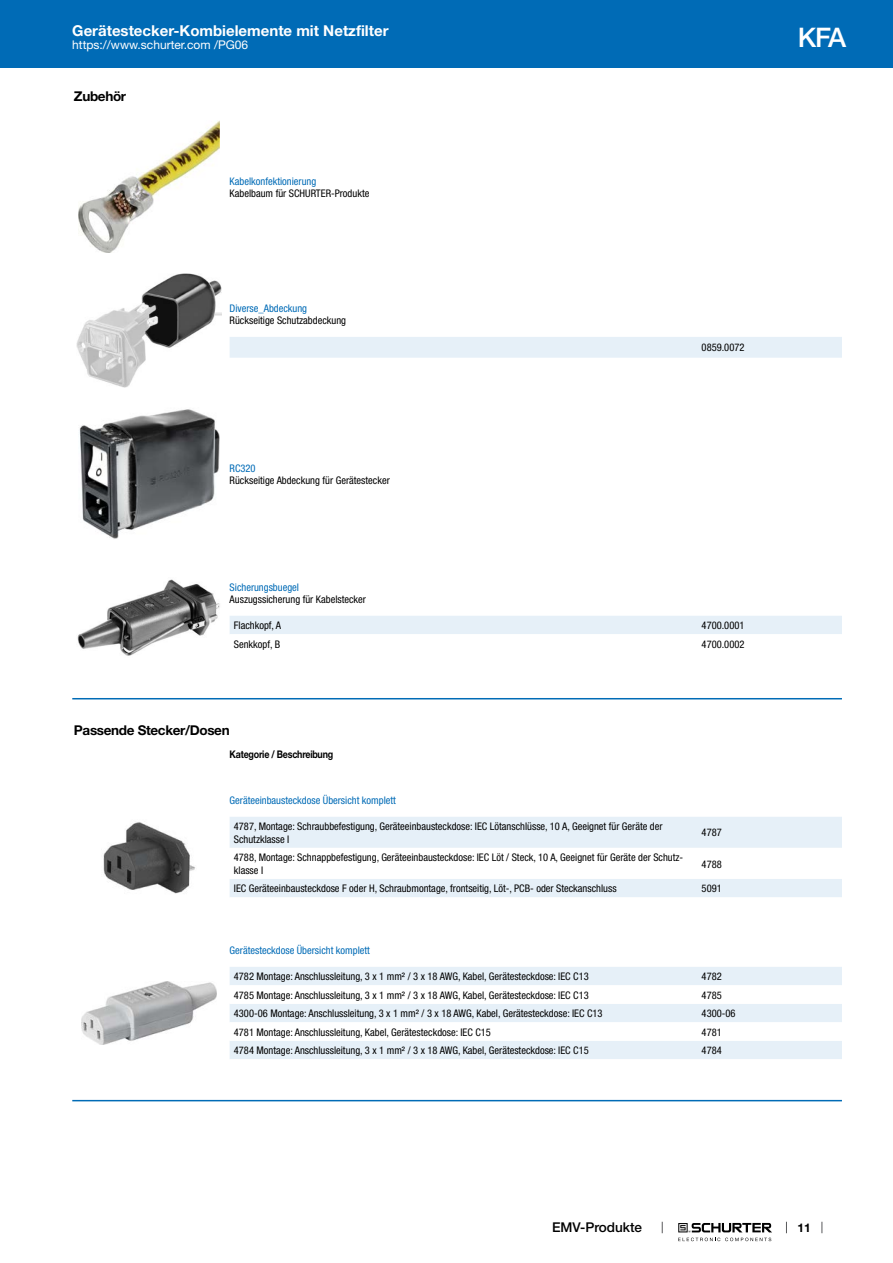
<style>
.page{position:relative;width:893px;height:1263px;background:#fff}
.page>*{position:absolute;margin:0;border:0;box-sizing:border-box;transform-origin:0 0}
.t1{font:500 27px "Helvetica Neue LT";color:#fff}
.t2{font:700 15px "Helvetica Neue LT";color:#fff}
.t3{font:700 13.5px "Helvetica Neue LT";letter-spacing:-.025em;color:#000}
.t4{font:500 13.5px "Helvetica Neue LT";color:#000}
.t5{font:12px "Helvetica Neue LT";color:#fff}
.t6{font:700 12px "Helvetica Neue LT";color:#000}
.t7{font:condensed 10.5px/12.6px "Helvetica Neue LT";color:#000}
.t8{font:condensed 10.5px "Helvetica Neue LT";color:#006bb6}
.t9{font:700 10.5px "Helvetica Neue LT";letter-spacing:-.025em;color:#000;scale:.85 1}
</style>
<div class="page">
<svg style="left:678px;top:1223px;width:94px;height:18px"></svg>
<div style="left:0;top:0;width:893px;height:68px;background:#006bb6"></div>
<img style="left:78px;top:121px;width:141px;height:132px">
<img style="left:77px;top:274px;width:144px;height:113px">
<div style="left:230px;top:337px;width:612px;height:21px;background:#e6f0f8"></div>
<img style="left:79px;top:409px;width:140px;height:130px">
<img style="left:77px;top:579px;width:143px;height:77px">
<div style="left:230px;top:616px;width:612px;height:18px;background:#e6f0f8"></div>
<hr style="left:72px;top:698px;width:770px;height:1px;background:#006bb6">
<img style="left:103px;top:822px;width:92px;height:72px">
<div style="left:230px;top:817px;width:612px;height:31px;background:#e6f0f8"></div>
<div style="left:230px;top:879px;width:612px;height:18px;background:#e6f0f8"></div>
<img style="left:81px;top:982px;width:135px;height:62px">
<div style="left:230px;top:967px;width:612px;height:18px;background:#e6f0f8"></div>
<svg style="left:230px;top:1004px;width:612px;height:55px;fill:#e6f0f8"></svg>
<hr style="left:72px;top:1100px;width:770px;height:1px;background:#006bb6">
<h2 class="t2" style="left:72px;top:21px;width:318px">Gerätestecker-Kombielemente mit Netzfilter</h2>
<p class="t5" style="left:72px;top:38px;width:178px">https://www.schurter.com /PG06</p>
<p class="t3" style="left:74px;top:88px;width:54px">Zubehör</p>
<p class="t8" style="left:230px;top:175px;width:88px">Kabelkonfektionierung</p>
<p class="t7" style="left:230px;top:187px;width:141px">Kabelbaum für SCHURTER-Produkte</p>
<p class="t8" style="left:230px;top:302px;width:79px">Diverse_Abdeckung</p>
<p class="t7" style="left:230px;top:314px;width:118px">Rückseitige Schutzabdeckung</p>
<p class="t8" style="left:230px;top:462px;width:28px">RC320</p>
<p class="t7" style="left:230px;top:474px;width:162px">Rückseitige Abdeckung für Gerätestecker</p>
<p class="t7" style="left:702px;top:341px;width:44px">0859.0072</p>
<p class="t8" style="left:230px;top:581px;width:71px">Sicherungsbuegel</p>
<p class="t7" style="left:230px;top:593px;width:138px">Auszugssicherung für Kabelstecker</p>
<p class="t7" style="left:234px;top:619px;width:49px">Flachkopf, A</p>
<p class="t7" style="left:702px;top:619px;width:44px">4700.0001</p>
<p class="t7" style="left:234px;top:637px;width:48px">Senkkopf, B</p>
<p class="t7" style="left:702px;top:637px;width:44px">4700.0002</p>
<p class="t3" style="left:74px;top:722px;width:157px">Passende Stecker/Dosen</p>
<p class="t9" style="left:230px;top:748px;width:123px">Kategorie / Beschreibung</p>
<p class="t8" style="left:230px;top:794px;width:168px">Geräteeinbausteckdose Übersicht komplett</p>
<p class="t7" style="left:234px;top:820px;width:430px">4787, Montage: Schraubbefestigung, Geräteeinbausteckdose: IEC Lötanschlüsse, 10 A, Geeignet für Geräte der<br>Schutzklasse I</p>
<p class="t7" style="left:702px;top:826px;width:22px">4787</p>
<p class="t7" style="left:234px;top:851px;width:451px">4788, Montage: Schnappbefestigung, Geräteeinbausteckdose: IEC Löt / Steck, 10 A, Geeignet für Geräte der Schutz&shy;klasse I</p>
<p class="t7" style="left:702px;top:857px;width:22px">4788</p>
<p class="t7" style="left:234px;top:882px;width:384px">IEC Geräteeinbausteckdose F oder H, Schraubmontage, frontseitig, Löt-, PCB- oder Steckanschluss</p>
<p class="t7" style="left:702px;top:882px;width:22px">5091</p>
<p class="t8" style="left:230px;top:944px;width:142px">Gerätesteckdose Übersicht komplett</p>
<p class="t7" style="left:234px;top:970px;width:356px">4782 Montage: Anschlussleitung, 3 x 1 mm² / 3 x 18 AWG, Kabel, Gerätesteckdose: IEC C13</p>
<p class="t7" style="left:702px;top:970px;width:22px">4782</p>
<p class="t7" style="left:234px;top:989px;width:356px">4785 Montage: Anschlussleitung, 3 x 1 mm² / 3 x 18 AWG, Kabel, Gerätesteckdose: IEC C13</p>
<p class="t7" style="left:702px;top:989px;width:22px">4785</p>
<p class="t7" style="left:234px;top:1007px;width:370px">4300-06 Montage: Anschlussleitung, 3 x 1 mm² / 3 x 18 AWG, Kabel, Gerätesteckdose: IEC C13</p>
<p class="t7" style="left:702px;top:1007px;width:35px">4300-06</p>
<p class="t7" style="left:234px;top:1025px;width:259px">4781 Montage: Anschlussleitung, Kabel, Gerätesteckdose: IEC C15</p>
<p class="t7" style="left:702px;top:1025px;width:22px">4781</p>
<p class="t7" style="left:234px;top:1044px;width:356px">4784 Montage: Anschlussleitung, 3 x 1 mm² / 3 x 18 AWG, Kabel, Gerätesteckdose: IEC C15</p>
<p class="t7" style="left:702px;top:1044px;width:22px">4784</p>
<h1 class="t1" style="left:798px;top:21px;width:50px">KFA</h1>
<p class="t4" style="left:552px;top:1219px;width:92px">EMV-Produkte</p>
<p class="t6" style="left:797px;top:1220px;width:15px">11</p>
</div>
